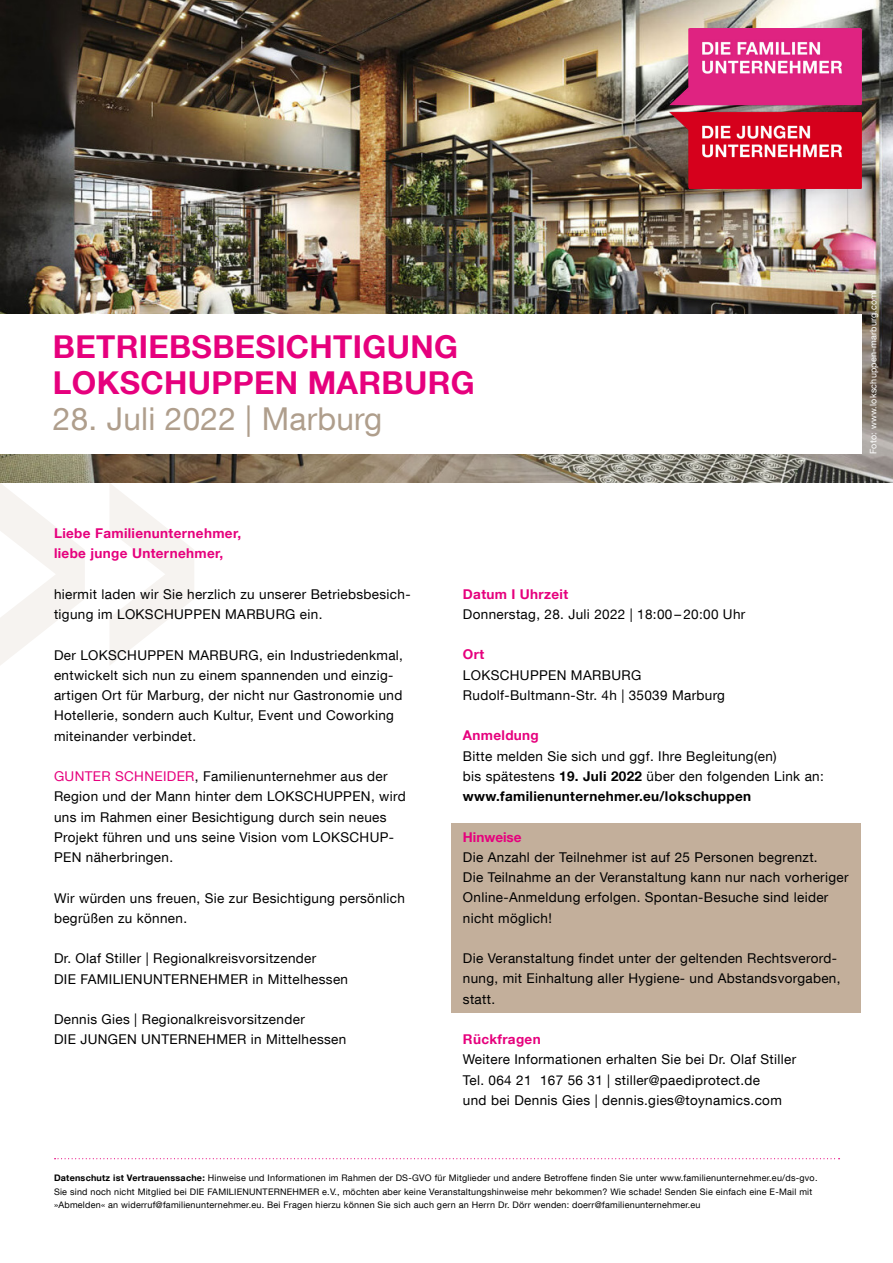
<style>
.page{position:relative;width:893px;height:1263px;background:#fff}
.page>*{position:absolute;margin:0;border:0;box-sizing:border-box;transform-origin:0 0}
.t1{font:700 31.5px/36px "Helvetica Neue LT Com";letter-spacing:.01em;color:#e6007d}
.t2{font:31.5px "Helvetica Neue LT Com";letter-spacing:.01em;color:#af9e8c}
.t3{font:13.5px/20.2px "Helvetica Neue LT Com";letter-spacing:.025em;color:#000}
.t4{font:700 13.5px/20.2px "Helvetica Neue LT Com";letter-spacing:.025em;color:#e6007d}
.t5{font:700 13.5px "Helvetica Neue LT Com";color:#e6007d}
.t6{font:9px/13.5px "Helvetica Neue LT Com";letter-spacing:.025em;color:#000}
.t7{font:9px "Helvetica Neue LT Com";letter-spacing:.025em;color:#fff}
.s1{color:#e6007d}
.s2{font-weight:700}
</style>
<div class="page">
<img style="left:0;top:0;width:893px;height:483px">
<div style="left:451px;top:823px;width:410px;height:190px;background:#c3af9b"></div>
<svg style="left:0;top:483px;width:194px;height:182px"></svg>
<img style="left:670px;top:28px;width:191px;height:160px">
<div style="left:0;top:315px;width:861px;height:139px;background:#fff"></div>
<svg style="left:55px;top:1158px;width:784px;height:1px"></svg>
<h1 class="t1" style="left:53px;top:328px;width:423px">BETRIEBSBESICHTIGUNG<br>LOKSCHUPPEN MARBURG</h1>
<h1 class="t2" style="left:53px;top:400px;width:331px">28. Juli 2022 | Marburg</h1>
<p class="t7" style="left:868px;top:454px;width:164px;rotate:-90deg">Foto: www.lokschuppen-marburg.com</p>
<p class="t4" style="left:54px;top:523px;width:189px">Liebe Familienunternehmer, liebe junge Unternehmer,</p>
<p class="t3" style="left:54px;top:583px;width:358px">hiermit laden wir Sie herzlich zu unserer Betriebsbesich&shy;tigung im LOKSCHUPPEN MARBURG ein.</p>
<p class="t3" style="left:54px;top:644px;width:350px">Der LOKSCHUPPEN MARBURG, ein Industriedenkmal, entwickelt sich nun zu einem spannenden und einzig&shy;artigen Ort für Marburg, der nicht nur Gastronomie und Hotellerie, sondern auch Kultur, Event und Coworking miteinander verbindet.</p>
<p class="t3" style="left:54px;top:766px;width:353px"><span class="s1">GUNTER SCHNEIDER</span>, Familienunternehmer aus der Region und der Mann hinter dem LOKSCHUPPEN, wird uns im Rahmen einer Besichtigung durch sein neues Projekt führen und uns seine Vision vom LOKSCHUP-PEN näherbringen.</p>
<p class="t3" style="left:54px;top:887px;width:352px">Wir würden uns freuen, Sie zur Besichtigung persönlich begrüßen zu können.</p>
<p class="t3" style="left:54px;top:948px;width:296px">Dr. Olaf Stiller | Regionalkreisvorsitzender<br>DIE FAMILIENUNTERNEHMER in Mittelhessen</p>
<p class="t3" style="left:54px;top:1009px;width:294px">Dennis Gies | Regionalkreisvorsitzender<br>DIE JUNGEN UNTERNEHMER in Mittelhessen</p>
<p class="t4" style="left:463px;top:583px;width:107px">Datum I Uhrzeit</p>
<p class="t3" style="left:463px;top:604px;width:284px">Donnerstag, 28. Juli 2022 | 18:00 – 20:00 Uhr</p>
<p class="t4" style="left:463px;top:644px;width:23px">Ort</p>
<p class="t3" style="left:463px;top:664px;width:264px">LOKSCHUPPEN MARBURG<br>Rudolf-Bultmann-Str. 4h | 35039 Marburg</p>
<p class="t4" style="left:463px;top:725px;width:77px">Anmeldung</p>
<p class="t3" style="left:463px;top:745px;width:362px">Bitte melden Sie sich und ggf. Ihre Begleitung(en)<br>bis spätestens <span class="s2">19. Juli 2022</span> über den folgenden Link an: <span class="s2">www.familienunternehmer.eu/lokschuppen</span></p>
<p class="t5" style="left:463px;top:828px;width:60px">Hinweise</p>
<p class="t3" style="left:463px;top:847px;width:387px">Die Anzahl der Teilnehmer ist auf 25 Personen begrenzt.<br>Die Teilnahme an der Veranstaltung kann nur nach vorheriger Online-Anmeldung erfolgen. Spontan-Besuche sind leider nicht möglich!</p>
<p class="t3" style="left:463px;top:948px;width:379px">Die Veranstaltung findet unter der geltenden Rechtsverord&shy;nung, mit Einhaltung aller Hygiene- und Abstandsvorgaben, statt.</p>
<p class="t4" style="left:463px;top:1029px;width:79px">Rückfragen</p>
<p class="t3" style="left:463px;top:1049px;width:335px">Weitere Informationen erhalten Sie bei Dr. Olaf Stiller<br>Tel. 064 21 167 56 31 | stiller@paediprotect.de<br>und bei Dennis Gies | dennis.gies@toynamics.com</p>
<p class="t6" style="left:54px;top:1171px;width:765px"><span class="s2">Datenschutz ist Vertrauenssache:</span> Hinweise und Informationen im Rahmen der DS-GVO für Mitglieder und andere Betroffene finden Sie unter www.familienunternehmer.eu/ds-gvo.<br>Sie sind noch nicht Mitglied bei DIE FAMILIENUNTERNEHMER e.V., möchten aber keine Veranstaltungshinweise mehr bekommen? Wie schade! Senden Sie einfach eine E-Mail mit »Abmelden« an widerruf@familienunternehmer.eu. Bei Fragen hierzu können Sie sich auch gern an Herrn Dr. Dörr wenden: doerr@familienunternehmer.eu</p>
</div>
